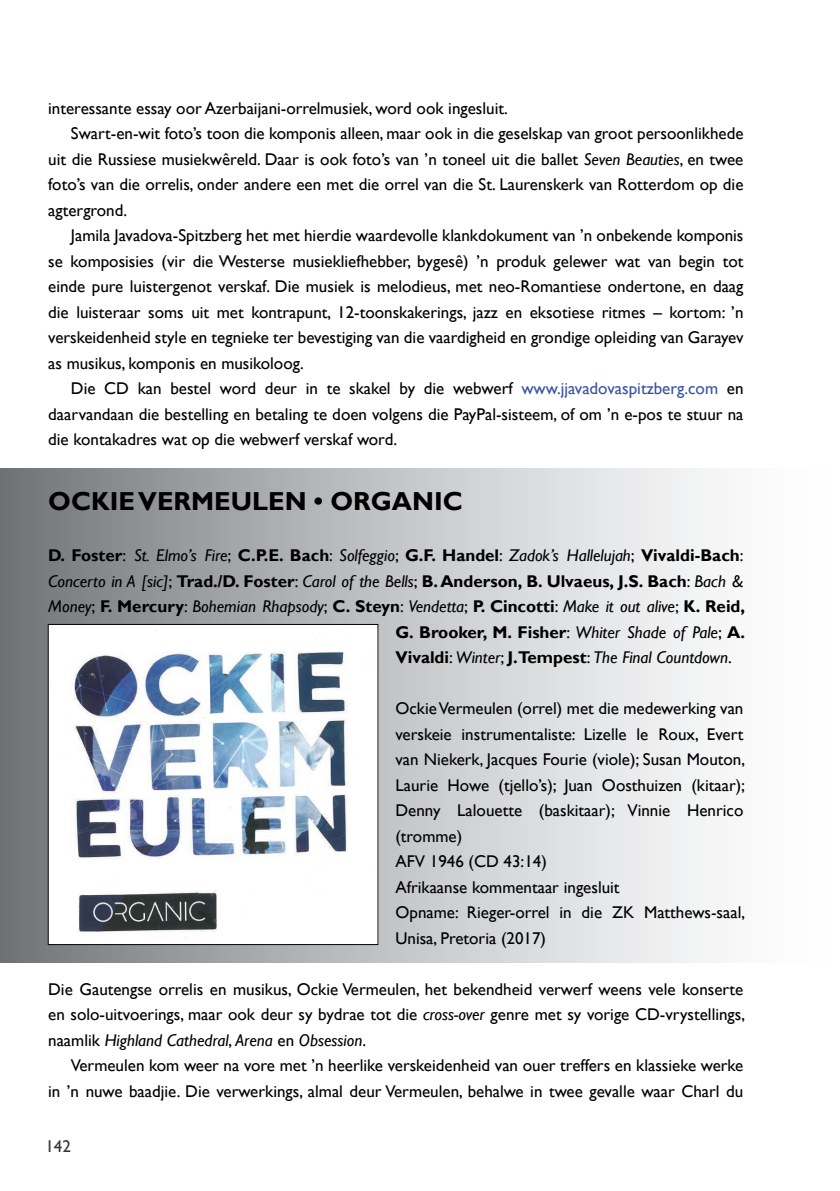
<style>
.page{position:relative;width:840px;height:1191px;background:#fff}
.page>*{position:absolute;margin:0;border:0;box-sizing:border-box;transform-origin:0 0}
.t1{font:700 26px "Gill Sans";color:#000}
.t2{font:17px/25.6px "Gill Sans";color:#000}
.t3{font:700 17px "Gill Sans";color:#000}
.t4{font:italic 17px "Gill Sans";color:#000}
.t5{font:17px "Gill Sans";color:#3b3532}
.s1{font-style:italic}
.s2{color:#3853a3}
.s3{font-weight:400}
.s4{font-weight:400;font-style:italic}
.s5{font-style:normal}
.s6{font-weight:700;font-style:normal}
</style>
<div class="page">
<div style="left:0;top:468px;width:839px;height:494px;background:linear-gradient(to right,#797b7f,#fff)"></div>
<img style="left:50px;top:626px;width:326px;height:317px">
<svg style="left:185px;top:935px;width:5px;height:5px"></svg>
<svg style="left:277px;top:720px;width:11px;height:4px"></svg>
<svg style="left:279px;top:680px;width:5px;height:5px"></svg>
<div style="left:48px;top:624px;width:330px;height:321px;border:1px solid #000"></div>
<p class="t2" style="left:48px;top:96px;width:461px">interessante essay oor Azerbaijani-orrelmusiek, word ook ingesluit.</p>
<p class="t2" style="left:71px;top:121px;width:673px">Swart-en-wit foto’s toon die komponis alleen, maar ook in die geselskap van groot persoonlikhede</p>
<p class="t2" style="left:48px;top:147px;width:696px">uit die Russiese musiekwêreld. Daar is ook foto’s van ’n toneel uit die ballet <span class="s1">Seven Beauties</span>, en twee</p>
<p class="t2" style="left:48px;top:172px;width:696px">foto’s van die orrelis, onder andere een met die orrel van die St. Laurenskerk van Rotterdom op die</p>
<p class="t2" style="left:48px;top:198px;width:80px">agtergrond.</p>
<p class="t2" style="left:71px;top:223px;width:673px">Jamila Javadova-Spitzberg het met hierdie waardevolle klankdokument van ’n onbekende komponis</p>
<p class="t2" style="left:48px;top:249px;width:696px">se komposisies (vir die Westerse musiekliefhebber, bygesê) ’n produk gelewer wat van begin tot</p>
<p class="t2" style="left:48px;top:274px;width:696px">einde pure luistergenot verskaf. Die musiek is melodieus, met neo-Romantiese ondertone, en daag</p>
<p class="t2" style="left:48px;top:300px;width:696px">die luisteraar soms uit met kontrapunt, 12-toonskakerings, jazz en eksotiese ritmes – kortom: ’n</p>
<p class="t2" style="left:48px;top:325px;width:696px">verskeidenheid style en tegnieke ter bevestiging van die vaardigheid en grondige opleiding van Garayev</p>
<p class="t2" style="left:48px;top:351px;width:257px">as musikus, komponis en musikoloog.</p>
<p class="t2" style="left:71px;top:376px;width:673px">Die CD kan bestel word deur in te skakel by die webwerf <span class="s2">www.jjavadovaspitzberg.com</span> en</p>
<p class="t2" style="left:48px;top:402px;width:696px">daarvandaan die bestelling en betaling te doen volgens die PayPal-sisteem, of om ’n e-pos te stuur na</p>
<p class="t2" style="left:48px;top:427px;width:350px">die kontakadres wat op die webwerf verskaf word.</p>
<h1 class="t1" style="left:48px;top:485px;width:416px">OCKIE VERMEULEN • ORGANIC</h1>
<p class="t3" style="left:48px;top:545px;width:696px">D. Foster<span class="s3">:</span> <span class="s4">St. Elmo’s Fire</span><span class="s3">;</span> C.P.E. Bach<span class="s3">:</span> <span class="s4">Solfeggio</span><span class="s3">;</span> G.F. Handel<span class="s3">:</span> <span class="s4">Zadok’s Hallelujah</span><span class="s3">;</span> Vivaldi-Bach<span class="s3">:</span></p>
<p class="t3" style="left:48px;top:570px;width:696px"><span class="s4">Concerto in A [sic]</span><span class="s3">;</span> Trad./D. Foster<span class="s3">:</span> <span class="s4">Carol of the Bells</span><span class="s3">;</span> B. Anderson, B. Ulvaeus, J.S. Bach<span class="s3">:</span> <span class="s4">Bach &amp;</span></p>
<p class="t4" style="left:48px;top:596px;width:698px">Money<span class="s5">;</span> <span class="s6">F. Mercury</span><span class="s5">:</span> Bohemian Rhapsody<span class="s5">;</span> <span class="s6">C. Steyn</span><span class="s5">:</span> Vendetta<span class="s5">;</span> <span class="s6">P. Cincotti</span><span class="s5">:</span> Make it out alive<span class="s5">;</span> <span class="s6">K. Reid,</span></p>
<p class="t3" style="left:395px;top:621px;width:351px">G. Brooker, M. Fisher<span class="s3">:</span> <span class="s4">Whiter Shade of Pale</span><span class="s3">;</span> A.</p>
<p class="t4" style="left:395px;top:647px;width:337px"><span class="s6">Vivaldi</span><span class="s5">:</span> Winter<span class="s5">;</span> <span class="s6">J.Tempest</span><span class="s5">:</span> The Final Countdown<span class="s5">.</span></p>
<p class="t2" style="left:395px;top:696px;width:351px">Ockie Vermeulen (orrel) met die medewerking van verskeie instrumentaliste: Lizelle le Roux, Evert van Niekerk, Jacques Fourie (viole); Susan Mouton, Laurie Howe (tjello’s); Juan Oosthuizen (kitaar); Denny Lalouette (baskitaar); Vinnie Henrico (tromme)<br>AFV 1946 (CD 43:14)<br>Afrikaanse kommentaar ingesluit<br>Opname: Rieger-orrel in die ZK Matthews-saal, Unisa, Pretoria (2017)</p>
<p class="t2" style="left:48px;top:976px;width:698px;text-align:justify">Die Gautengse orrelis en musikus, Ockie Vermeulen, het bekendheid verwerf weens vele konserte en solo-uitvoerings, maar ook deur sy bydrae tot die <span class="s1">cross-over</span> genre met sy vorige CD-vrystellings, naamlik <span class="s1">Highland Cathedral</span>, <span class="s1">Arena</span> en <span class="s1">Obsession</span>.</p>
<p class="t2" style="left:48px;top:1053px;width:696px;text-align:right">Vermeulen kom weer na vore met ’n heerlike verskeidenheid van ouer treffers en klassieke werke<br>in ’n nuwe baadjie. Die verwerkings, almal deur Vermeulen, behalwe in twee gevalle waar Charl du</p>
<p class="t5" style="left:45px;top:1136px;width:27px">142</p>
</div>
